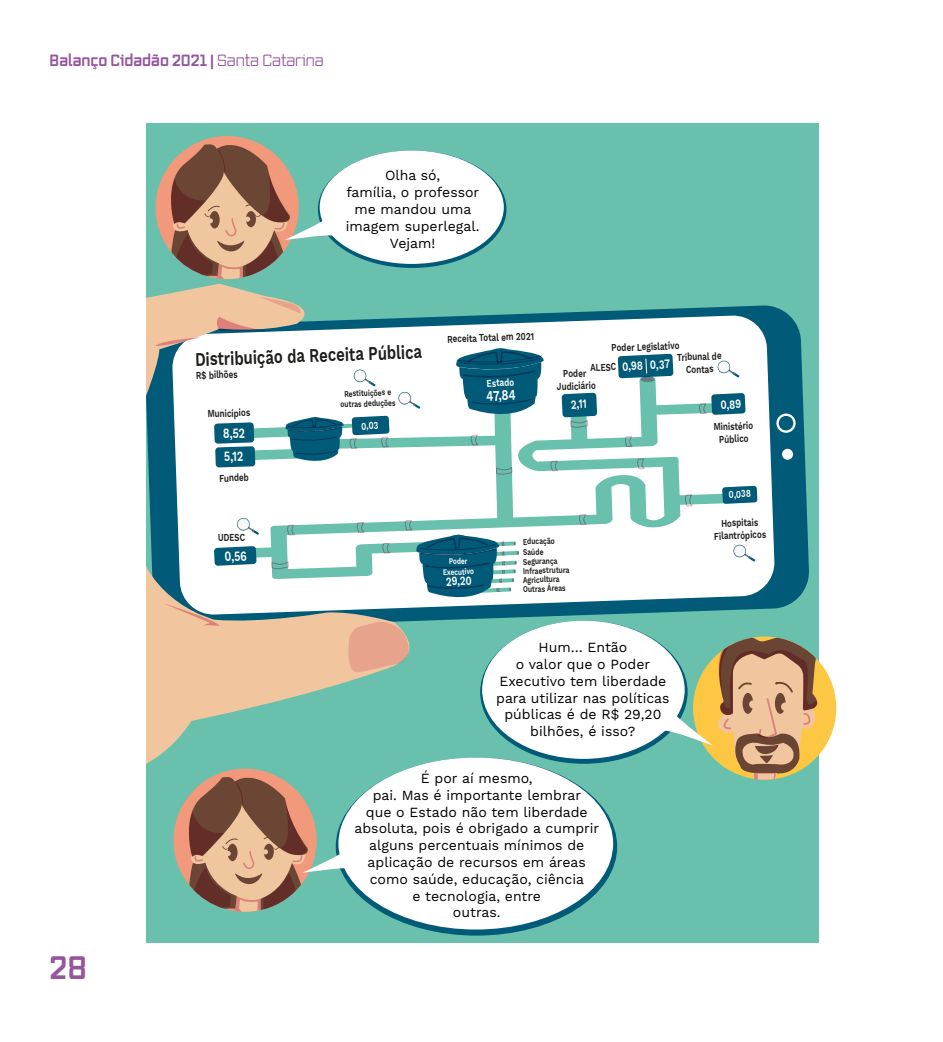
<style>
.page{position:relative;width:943px;height:1042px;background:#fff}
.page>*{position:absolute;margin:0;border:0;box-sizing:border-box;transform-origin:0 0}
.t1{font:700 31.5px "Vox";color:#95569e}
.t2{font:600 19.25px "Work Sans";color:#1d1d1b;scale:.76 1}
.t3{font:700 15.75px "Vox";color:#95569e}
.t4{font:600 14.7px "Work Sans";color:#fff;scale:.76 1}
.t5{font:14px/16.8px "Work Sans";color:#000;text-align:center}
.t6{font:600 14px/22.6px "Work Sans";color:#fff;scale:.76 1}
.t7{font:600 12.6px "Work Sans";color:#fff;scale:.76 1}
.t8{font:600 12.42px "Work Sans";color:#fff;scale:.76 1}
.t9{font:600 10.5px/12.6px "Work Sans";color:#1d1d1b;text-align:center;scale:.76 1}
.t10{font:600 10.5px "Work Sans";color:#fff;scale:.76 1}
.t11{font:600 8.75px/9.1px "Work Sans";color:#1d1d1b;scale:.76 1}
.t12{font:600 8.4px/10.5px "Work Sans";color:#fff;text-align:center;scale:.76 1}
.s1{font-weight:400}
</style>
<div class="page">
<div style="left:147px;top:124px;width:672px;height:819px;background:#69c0ac"></div>
<svg style="left:433px;top:305px;width:376px;height:323px;fill:#005a78"></svg>
<svg style="left:433px;top:315px;width:342px;height:300px;background:#c3d8df"></svg>
<svg style="left:147px;top:284px;width:286px;height:480px"></svg>
<svg style="left:248px;top:376px;width:488px;height:203px;fill:#fff"></svg>
<svg style="left:214px;top:546px;width:42px;height:20px"></svg>
<svg style="left:722px;top:486px;width:35px;height:18px"></svg>
<svg style="left:776px;top:413px;width:20px;height:20px"></svg>
<div style="left:778px;top:416px;width:15px;height:15px;background:#005a78;border-radius:50%"></div>
<div style="left:782px;top:449px;width:11px;height:11px;background:#fff;border-radius:50%"></div>
<svg style="left:579px;top:514px;width:7px;height:11px"></svg>
<svg style="left:550px;top:461px;width:8px;height:10px"></svg>
<svg style="left:471px;top:435px;width:7px;height:10px"></svg>
<svg style="left:625px;top:436px;width:7px;height:11px"></svg>
<svg style="left:637px;top:459px;width:7px;height:10px"></svg>
<svg style="left:685px;top:494px;width:7px;height:12px"></svg>
<svg style="left:699px;top:393px;width:46px;height:22px"></svg>
<svg style="left:561px;top:393px;width:36px;height:35px"></svg>
<svg style="left:496px;top:467px;width:16px;height:7px"></svg>
<svg style="left:271px;top:561px;width:18px;height:8px"></svg>
<svg style="left:357px;top:522px;width:7px;height:11px"></svg>
<svg style="left:382px;top:543px;width:8px;height:10px"></svg>
<svg style="left:287px;top:525px;width:7px;height:10px"></svg>
<svg style="left:214px;top:416px;width:175px;height:51px;background:#72a7b2"></svg>
<svg style="left:453px;top:346px;width:94px;height:77px;background:#5d94a7"></svg>
<div style="left:640px;top:376px;width:14px;height:6px;background:#607d84;border-radius:50%"></div>
<svg style="left:405px;top:520px;width:114px;height:86px;background:#7bacb6"></svg>
<svg style="left:348px;top:616px;width:64px;height:56px;background:#cba892"></svg>
<svg style="left:163px;top:603px;width:57px;height:23px"></svg>
<svg style="left:156px;top:337px;width:45px;height:9px"></svg>
<svg style="left:217px;top:296px;width:86px;height:34px;background:#d6b798"></svg>
<svg style="left:617px;top:354px;width:56px;height:24px"></svg>
<svg style="left:318px;top:150px;width:188px;height:118px"></svg>
<div style="left:320px;top:150px;width:184px;height:114px;background:#fff;border-radius:50%"></div>
<svg style="left:162px;top:136px;width:181px;height:143px"></svg>
<svg style="left:336px;top:757px;width:281px;height:178px;background:#146882"></svg>
<div style="left:338px;top:757px;width:275px;height:172px;background:#fff;border-radius:50%"></div>
<svg style="left:180px;top:768px;width:181px;height:144px"></svg>
<svg style="left:480px;top:620px;width:207px;height:144px"></svg>
<div style="left:482px;top:620px;width:202px;height:139px;background:#fff;border-radius:50%"></div>
<div style="left:693px;top:636px;width:143px;height:143px;background:#fdc643;border-radius:50%"></div>
<svg style="left:657px;top:636px;width:164px;height:143px"></svg>
<svg style="left:716px;top:360px;width:23px;height:17px"></svg>
<svg style="left:353px;top:369px;width:22px;height:17px"></svg>
<svg style="left:397px;top:391px;width:23px;height:18px"></svg>
<svg style="left:236px;top:517px;width:23px;height:18px"></svg>
<svg style="left:732px;top:544px;width:23px;height:18px"></svg>
<p class="t3" style="left:50px;top:50px;width:276px">Balanço Cidadão 2021 | <span class="s1">Santa Catarina</span></p>
<p class="t5" style="left:346px;top:168px;width:135px">Olha só,<br>família, o professor me mandou uma imagem superlegal.<br>Vejam!</p>
<h2 class="t2" style="left:195px;top:348px;width:300px;rotate:-2deg">Distribuição da Receita Pública</h2>
<p class="t9" style="left:196px;top:370px;width:56px;rotate:-2deg">R$ bilhões</p>
<p class="t9" style="left:207px;top:408px;width:58px;rotate:-2deg">Municípios</p>
<p class="t11" style="left:340px;top:389px;width:74px;line-height:10.5px;text-align:center;rotate:-2deg">Restituições e outras deduções</p>
<p class="t6" style="left:222px;top:423px;width:31px;rotate:-2deg">8,52<br>5,12</p>
<p class="t9" style="left:219px;top:472px;width:40px;rotate:-2deg">Fundeb</p>
<p class="t10" style="left:361px;top:420px;width:24px;rotate:-3deg">0,03</p>
<p class="t9" style="left:447px;top:333px;width:116px;rotate:-2deg">Receita Total em 2021</p>
<p class="t10" style="left:486px;top:377px;width:38px;rotate:-3deg">Estado</p>
<p class="t4" style="left:486px;top:387px;width:41px;rotate:-3deg">47,84</p>
<p class="t9" style="left:611px;top:342px;width:91px;rotate:-2deg">Poder Legislativo</p>
<p class="t9" style="left:677px;top:351px;width:60px;rotate:-2deg">Tribunal de<br>Contas</p>
<p class="t7" style="left:622px;top:359px;width:65px;rotate:-3deg">0,98 0,37</p>
<p class="t9" style="left:590px;top:362px;width:35px;rotate:-2deg">ALESC</p>
<p class="t9" style="left:556px;top:368px;width:53px;rotate:-2deg">Poder<br>Judiciário</p>
<p class="t7" style="left:570px;top:397px;width:22px;rotate:-3deg">2,11</p>
<p class="t7" style="left:720px;top:397px;width:29px;rotate:-3deg">0,89</p>
<p class="t9" style="left:713px;top:421px;width:54px;rotate:-2deg">Ministério<br>Público</p>
<p class="t10" style="left:728px;top:488px;width:31px;rotate:-3deg">0,038</p>
<h1 class="t1" style="left:50px;top:946px;width:39px">28</h1>
<p class="t9" style="left:218px;top:532px;width:37px;rotate:-2deg">UDESC</p>
<p class="t6" style="left:224px;top:546px;width:32px;rotate:-3deg">0,56</p>
<p class="t12" style="left:442px;top:557px;width:42px;rotate:-2deg">Poder<br>Executivo</p>
<p class="t8" style="left:445px;top:574px;width:35px;rotate:-2deg">29,20</p>
<p class="t11" style="left:522px;top:537px;width:44px;line-height:10.7px;rotate:-2deg">Educação<br>Saúde</p>
<p class="t11" style="left:522px;top:558px;width:64px;rotate:-2deg">Segurança<br>Infraestrutura<br>Agricultura<br>Outras Áreas</p>
<p class="t5" style="left:496px;top:639px;width:175px">Hum… Então<br>o valor que o Poder<br>Executivo tem liberdade para utilizar nas políticas públicas é de R$ 29,20 bilhões, é isso?</p>
<p class="t5" style="left:354px;top:770px;width:246px">É por aí mesmo,<br>pai. Mas é importante lembrar<br>que o Estado não tem liberdade absoluta, pois é obrigado a cumprir alguns percentuais mínimos de aplicação de recursos em áreas como saúde, educação, ciência<br>e tecnologia, entre<br>outras.</p>
<p class="t9" style="left:713px;top:518px;width:70px;rotate:-2deg">Hospitais<br>Filantrópicos</p>
</div>
